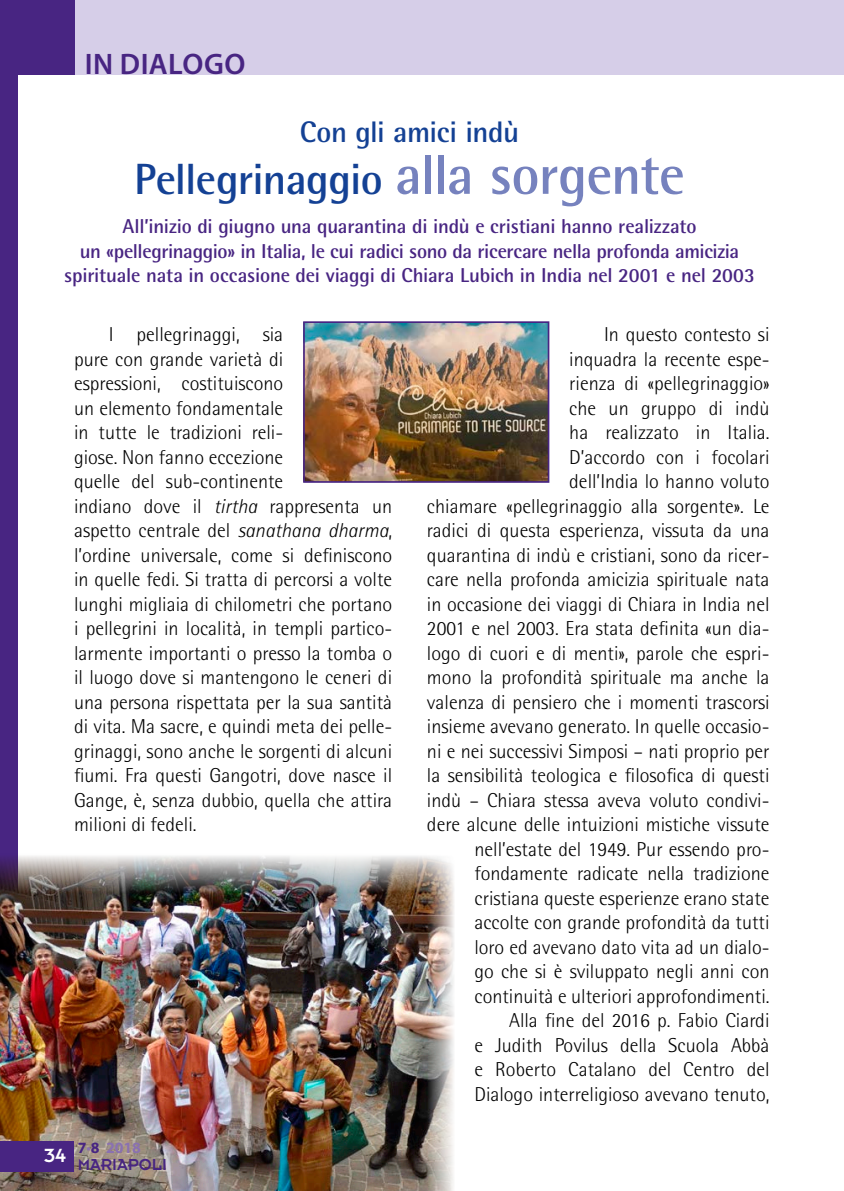
<style>
.page{position:relative;width:844px;height:1191px;background:#fff}
.page>*{position:absolute;margin:0;border:0;box-sizing:border-box;transform-origin:0 0}
.t1{font:700 43.75px "Rotis Semi Sans Std";letter-spacing:-.015em;color:#144194}
.t2{font:700 29.75px "Rotis Semi Sans Std";letter-spacing:-.02em;color:#144194}
.t3{font:600 29.75px "Myriad Pro";letter-spacing:.005em;color:#482582}
.t4{font:300 20.12px/24.5px "Rotis Semi Sans Std";color:#000}
.t5{font:700 20.12px/24.5px "Rotis Semi Sans Std";letter-spacing:-.015em;color:#482582;text-align:center}
.t6{font:17.5px "Insignia LT Std";color:#482582}
.t7{font:700 15.75px "Myriad Pro";color:#8a71b1}
.s1{font-size:56px;color:#7682be}
.s2{font-style:italic}
.s3{color:#482582}
.s4{font-weight:400}
</style>
<div class="page">
<div style="left:0;top:0;width:843px;height:75px;background:#d6cee8"></div>
<div style="left:0;top:0;width:74px;height:74px;background:#482582"></div>
<div style="left:0;top:0;width:17px;height:1171px;background:#482582"></div>
<img style="left:306px;top:324px;width:240px;height:156px">
<div style="left:303px;top:321px;width:246px;height:162px;border:2px solid #482582"></div>
<img style="left:0;top:854px;width:454px;height:337px">
<div style="left:0;top:1140px;width:74px;height:31px;background:#482582"></div>
<h2 class="t3" style="left:85px;top:45px;width:119px">IN DIALOGO</h2>
<h2 class="t2" style="left:300px;top:113px;width:221px">Con gli amici indù</h2>
<h1 class="t1" style="left:134px;top:152px;width:552px">Pellegrinaggio <span class="s1">alla sorgente</span></h1>
<p class="t5" style="left:64px;top:214px;width:691px">All’inizio di giugno una quarantina di indù e cristiani hanno realizzato<br>un «pellegrinaggio» in Italia, le cui radici sono da ricercare nella profonda amicizia spirituale nata in occasione dei viaggi di Chiara Lubich in India nel 2001 e nel 2003</p>
<p class="t4" style="left:74px;top:322px;width:319px;text-indent:35px">I pellegrinaggi, sia<br>pure con grande varietà di<br>espressioni, costituiscono<br>un elemento fondamentale<br>in tutte le tradizioni reli-<br>giose. Non fanno eccezione<br>quelle del sub-continente<br>indiano dove il <span class="s2">tirtha</span> rappresenta un aspetto centrale del <span class="s2">sanathana dharma</span>, l’ordine universale, come si definiscono in quelle fedi. Si tratta di percorsi a volte lunghi migliaia di chilometri che portano i pellegrini in località, in templi partico&shy;larmente importanti o presso la tomba o il luogo dove si mantengono le ceneri di una persona rispettata per la sua santità di vita. Ma sacre, e quindi meta dei pelle&shy;grinaggi, sono anche le sorgenti di alcuni fiumi. Fra questi Gangotri, dove nasce il Gange, è, senza dubbio, quella che attira milioni di fedeli.</p>
<p class="t4" style="left:427px;top:322px;width:344px;text-align:right">In questo contesto si<br>inquadra la recente espe-<br>rienza di «pellegrinaggio»<br>che un gruppo di indù<br>ha realizzato in Italia.<br>D’accordo con i focolari<br>dell’India lo hanno voluto<br>chiamare «pellegrinaggio alla sorgente». Le radici di questa esperienza, vissuta da una quarantina di indù e cristiani, sono da ricer&shy;care nella profonda amicizia spirituale nata in occasione dei viaggi di Chiara in India nel 2001 e nel 2003. Era stata definita «un dia&shy;logo di cuori e di menti», parole che espri&shy;mono la profondità spirituale ma anche la valenza di pensiero che i momenti trascorsi insieme avevano generato. In quelle occasio&shy;ni e nei successivi Simposi – nati proprio per la sensibilità teologica e filosofica di questi indù – Chiara stessa aveva voluto condivi&shy;dere alcune delle intuizioni mistiche vissute nell’estate del 1949. Pur essendo pro&shy;fondamente radicate nella tradizione cristiana queste esperienze erano state accolte con grande profondità da tutti<br>loro ed avevano dato vita ad un dialo-<br>go che si è sviluppato negli anni con continuità e ulteriori approfondimenti.<br>Alla fine del 2016 p. Fabio Ciardi<br>e Judith Povilus della Scuola Abbà<br>e Roberto Catalano del Centro del Dialogo interreligioso avevano tenuto,</p>
<p class="t7" style="left:78px;top:1137px;width:65px"><span class="s3">7</span><span class="s4">•</span><span class="s3">8</span> 2018</p>
<p class="t6" style="left:44px;top:1155px;width:124px"><sup>34</sup> MARIAPOLI</p>
</div>
